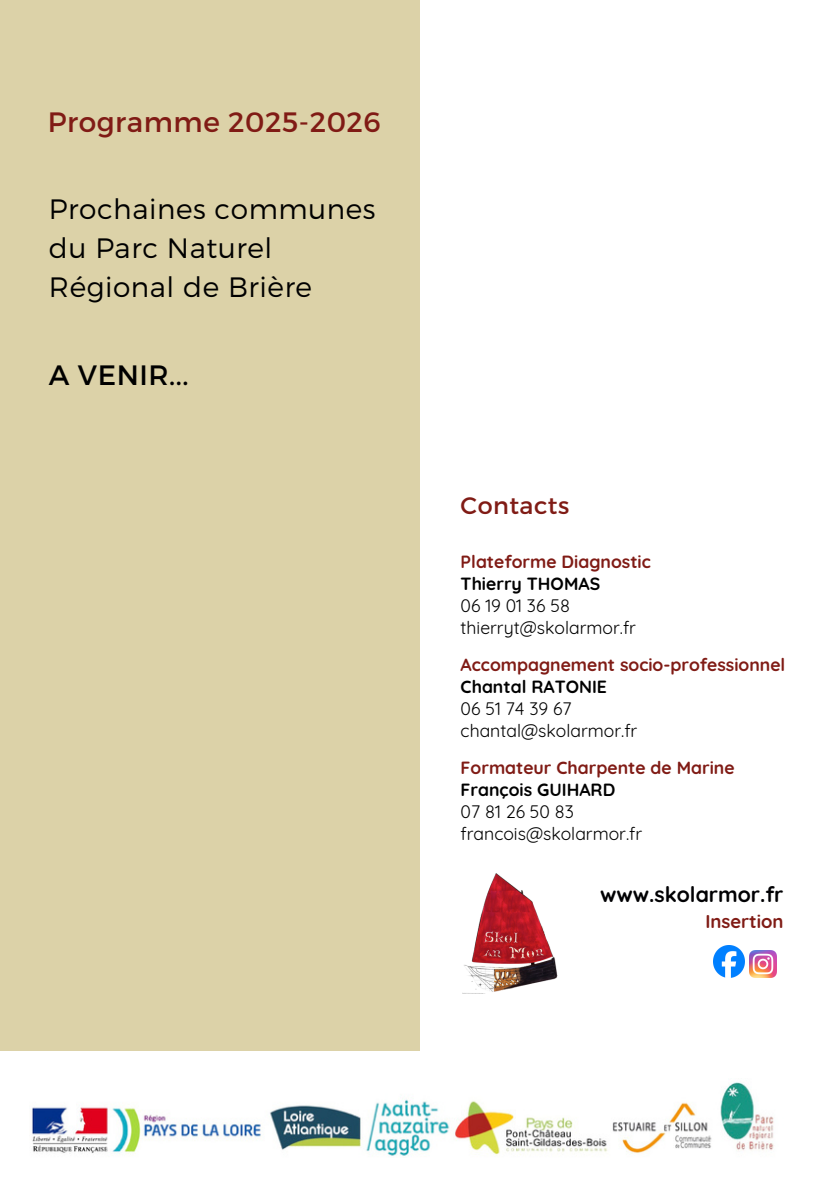
<style>
.page{position:relative;width:839px;height:1191px;background:#fff}
.page>*{position:absolute;margin:0;border:0;box-sizing:border-box;transform-origin:0 0}
.t1{font:300 28px/39px "Montserrat";letter-spacing:.02em;color:#000}
.t2{font:28px "Montserrat";letter-spacing:.02em;color:#801b15}
.t3{font:28px "Montserrat";letter-spacing:.02em;color:#000}
.t4{font:23.8px "Montserrat";letter-spacing:.02em;color:#801b15}
.t5{font:700 21.2px "Quicksand";color:#000003}
.t6{font:700 18.6px "Quicksand";color:#801b15}
.t7{font:17.6px "Quicksand";color:#000}
.t8{font:700 17.6px "Quicksand";color:#801b15}
.t9{font:700 17.6px "Quicksand";color:#000}
</style>
<div class="page">
<img style="left:464px;top:873px;width:94px;height:119px">
<div style="left:0;top:0;width:420px;height:1050px;background:#dcd2a8"></div>
<img style="left:32px;top:1082px;width:742px;height:74px">
<img style="left:713px;top:946px;width:32px;height:31px">
<img style="left:749px;top:950px;width:27px;height:27px">
<p class="t2" style="left:48px;top:104px;width:334px">Programme 2025-2026</p>
<p class="t1" style="left:49px;top:189px;width:328px">Prochaines communes du Parc Naturel<br>Régional de Brière</p>
<p class="t3" style="left:49px;top:357px;width:141px">A VENIR...</p>
<h2 class="t4" style="left:460px;top:490px;width:110px">Contacts</h2>
<h1 class="t8" style="left:460px;top:550px;width:192px">Plateforme Diagnostic</h1>
<h3 class="t9" style="left:460px;top:572px;width:141px">Thierry THOMAS</h3>
<p class="t7" style="left:460px;top:594px;width:111px">06 19 01 36 58</p>
<p class="t7" style="left:460px;top:616px;width:177px">thierryt@skolarmor.fr</p>
<p class="t8" style="left:460px;top:653px;width:326px">Accompagnement socio-professionnel</p>
<p class="t9" style="left:460px;top:675px;width:148px">Chantal RATONIE</p>
<p class="t7" style="left:460px;top:697px;width:113px">06 51 74 39 67</p>
<p class="t7" style="left:460px;top:719px;width:178px">chantal@skolarmor.fr</p>
<p class="t8" style="left:460px;top:756px;width:275px">Formateur Charpente de Marine</p>
<p class="t9" style="left:460px;top:778px;width:156px">François GUIHARD</p>
<p class="t7" style="left:460px;top:800px;width:115px">07 81 26 50 83</p>
<p class="t7" style="left:460px;top:822px;width:183px">francois@skolarmor.fr</p>
<h2 class="t5" style="left:600px;top:881px;width:185px">www.skolarmor.fr</h2>
<h2 class="t6" style="left:705px;top:909px;width:80px">Insertion</h2>
</div>
